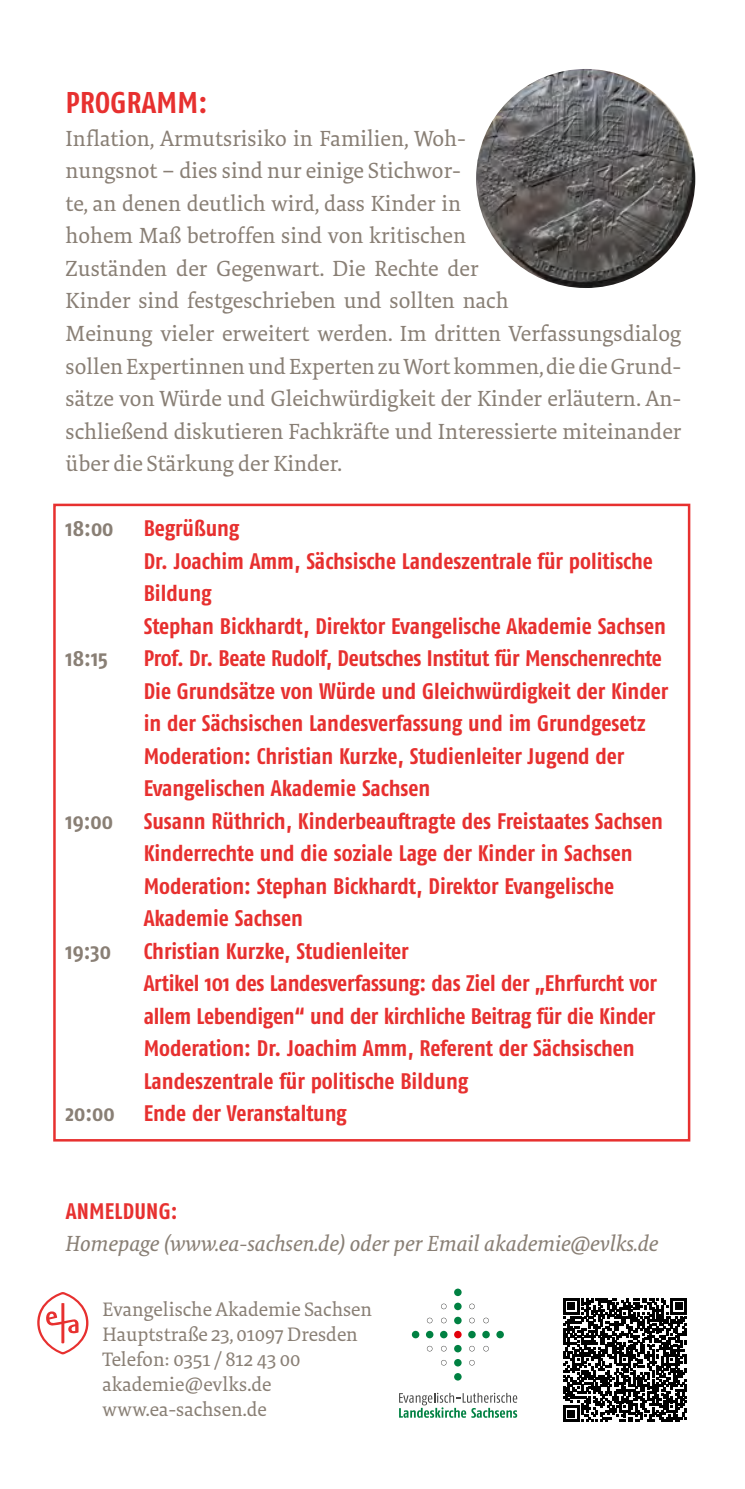
<style>
.page{position:relative;width:745px;height:1489px;background:#fff}
.page>*{position:absolute;margin:0;border:0;box-sizing:border-box;transform-origin:0 0}
.t1{font:700 condensed 30px "Fago Pro";letter-spacing:.01em;color:#e7302f}
.t2{font:700 condensed 22.5px/32.5px "Fago Pro";letter-spacing:-.005em;color:#e7302f}
.t3{font:22.5px/32.5px "Tundra Pro";color:#897f75}
.t4{font:italic 22.5px "Tundra Pro";color:#897f75}
.t5{font:700 condensed 22.5px "Fago Pro";color:#897f75}
.t6{font:20px/25px "Tundra Pro";color:#897f75}
</style>
<div class="page">
<svg style="left:399px;top:1392px;width:118px;height:25px"></svg>
<svg style="left:441px;top:1303px;width:5px;height:6px"></svg>
<svg style="left:441px;top:1360px;width:5px;height:5px"></svg>
<svg style="left:469px;top:1303px;width:5px;height:6px"></svg>
<svg style="left:469px;top:1360px;width:5px;height:5px"></svg>
<svg style="left:441px;top:1317px;width:5px;height:6px"></svg>
<svg style="left:441px;top:1345px;width:5px;height:6px"></svg>
<svg style="left:469px;top:1317px;width:5px;height:6px"></svg>
<svg style="left:469px;top:1345px;width:5px;height:6px"></svg>
<svg style="left:426px;top:1317px;width:6px;height:6px"></svg>
<svg style="left:426px;top:1345px;width:6px;height:6px"></svg>
<svg style="left:483px;top:1317px;width:5px;height:6px"></svg>
<svg style="left:483px;top:1345px;width:5px;height:6px"></svg>
<div style="left:454px;top:1316px;width:7px;height:8px;background:#008142;border-radius:50%"></div>
<div style="left:454px;top:1330px;width:7px;height:8px;background:#e3000b;border-radius:50%"></div>
<div style="left:454px;top:1344px;width:7px;height:8px;background:#008142;border-radius:50%"></div>
<svg style="left:454px;top:1358px;width:7px;height:8px"></svg>
<svg style="left:454px;top:1372px;width:7px;height:8px"></svg>
<div style="left:454px;top:1302px;width:7px;height:7px;background:#008142;border-radius:50%"></div>
<div style="left:454px;top:1288px;width:7px;height:7px;background:#008142;border-radius:50%"></div>
<div style="left:468px;top:1330px;width:7px;height:8px;background:#008142;border-radius:50%"></div>
<div style="left:482px;top:1330px;width:7px;height:8px;background:#008142;border-radius:50%"></div>
<div style="left:496px;top:1330px;width:7px;height:8px;background:#008142;border-radius:50%"></div>
<svg style="left:439px;top:1330px;width:8px;height:8px"></svg>
<svg style="left:425px;top:1330px;width:8px;height:8px"></svg>
<svg style="left:411px;top:1330px;width:8px;height:8px"></svg>
<svg style="left:563px;top:1298px;width:123px;height:123px"></svg>
<svg style="left:37px;top:1292px;width:51px;height:62px"></svg>
<img style="left:476px;top:69px;width:218px;height:219px;border-radius:109px">
<h1 class="t1" style="left:66px;top:85px;width:143px">PROGRAMM:</h1>
<p class="t3" style="left:66px;top:123px;width:617px">Inflation, Armutsrisiko in Familien, Woh-<br>nungsnot – dies sind nur einige Stichwor-<br>te, an denen deutlich wird, dass Kinder in<br>hohem Maß betroffen sind von kritischen<br>Zuständen der Gegenwart. Die Rechte der<br>Kinder sind festgeschrieben und sollten nach<br>Meinung vieler erweitert werden. Im dritten Verfassungsdialog sollen Expertinnen und Experten zu Wort kommen, die die Grund&shy;sätze von Würde und Gleichwürdigkeit der Kinder erläutern. An&shy;schließend diskutieren Fachkräfte und Interessierte miteinander über die Stärkung der Kinder.</p>
<p class="t5" style="left:66px;top:514px;width:49px">18:00</p>
<p class="t2" style="left:144px;top:512px;width:523px">Begrüßung<br>Dr. Joachim Amm, Sächsische Landeszentrale für politische Bildung<br>Stephan Bickhardt, Direktor Evangelische Akademie Sachsen</p>
<p class="t5" style="left:66px;top:644px;width:44px">18:15</p>
<p class="t2" style="left:144px;top:642px;width:526px">Prof. Dr. Beate Rudolf, Deutsches Institut für Menschenrechte Die Grundsätze von Würde und Gleichwürdigkeit der Kinder in der Sächsischen Landesverfassung und im Grundgesetz Moderation: Christian Kurzke, Studienleiter Jugend der Evangelischen Akademie Sachsen</p>
<p class="t5" style="left:66px;top:807px;width:49px">19:00</p>
<p class="t2" style="left:144px;top:804px;width:520px">Susann Rüthrich, Kinderbeauftragte des Freistaates Sachsen Kinderrechte und die soziale Lage der Kinder in Sachsen Moderation: Stephan Bickhardt, Direktor Evangelische Akademie Sachsen</p>
<p class="t5" style="left:66px;top:937px;width:47px">19:30</p>
<p class="t2" style="left:144px;top:934px;width:514px">Christian Kurzke, Studienleiter<br>Artikel 101 des Landesverfassung: das Ziel der „Ehrfurcht vor allem Lebendigen“ und der kirchliche Beitrag für die Kinder Moderation: Dr. Joachim Amm, Referent der Sächsischen Landeszentrale für politische Bildung</p>
<p class="t5" style="left:66px;top:1099px;width:51px">20:00</p>
<p class="t2" style="left:144px;top:1096px;width:204px">Ende der Veranstaltung</p>
<p class="t2" style="left:66px;top:1194px;width:113px">ANMELDUNG:</p>
<p class="t4" style="left:66px;top:1229px;width:594px">Homepage (www.ea-sachsen.de) oder per Email akademie@evlks.de</p>
<p class="t6" style="left:102px;top:1297px;width:271px">Evangelische Akademie Sachsen<br>Hauptstraße 23, 01097 Dresden<br>Telefon: 0351 / 812 43 00 akademie@evlks.de www.ea-sachsen.de</p>
</div>
